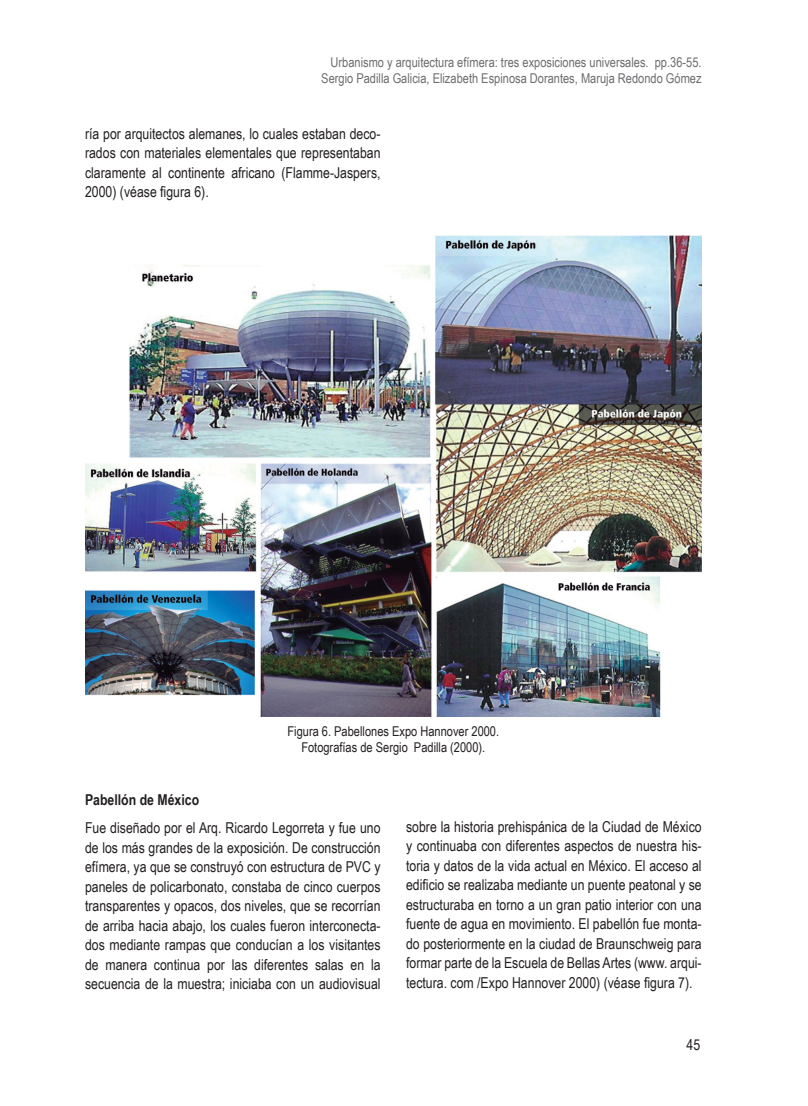
<style>
.page{position:relative;width:808px;height:1106px;background:#fff}
.page>*{position:absolute;margin:0;border:0;box-sizing:border-box;transform-origin:0 0}
.texto_corrido{font:15px/19.5px "Arial Narrow";color:#231f20;text-align:justify}
._2-subtitle{font:700 15px "Arial Narrow";color:#231f20}
.t1{font:13.5px/16.2px "Arial Narrow";color:#6c6d70;text-align:right}
.pie_de_imagen{font:13.5px "Arial Narrow";color:#231f20}
</style>
<div class="page">
<img style="left:85px;top:235px;width:617px;height:482px">
<p class="t1" style="left:321px;top:54px;width:382px">Urbanismo y arquitectura efímera: tres exposiciones universales. pp.36-55.<br>Sergio Padilla Galicia, Elizabeth Espinosa Dorantes, Maruja Redondo Gómez</p>
<p class="texto_corrido" style="left:85px;top:123px;width:297px">ría por arquitectos alemanes, lo cuales estaban deco&shy;rados con materiales elementales que representaban claramente al continente africano (Flamme-Jaspers, 2000) (véase figura 6).</p>
<p class="pie_de_imagen" style="left:287px;top:721px;width:213px">Figura 6. Pabellones Expo Hannover 2000.</p>
<p class="pie_de_imagen" style="left:301px;top:737px;width:185px">Fotografías de Sergio Padilla (2000).</p>
<p class="_2-subtitle" style="left:85px;top:788px;width:116px">Pabellón de México</p>
<p class="texto_corrido" style="left:85px;top:817px;width:297px">Fue diseñado por el Arq. Ricardo Legorreta y fue uno de los más grandes de la exposición. De construcción efímera, ya que se construyó con estructura de PVC y paneles de policarbonato, constaba de cinco cuerpos transparentes y opacos, dos niveles, que se recorrían de arriba hacia abajo, los cuales fueron interconecta&shy;dos mediante rampas que conducían a los visitantes de manera continua por las diferentes salas en la secuencia de la muestra; iniciaba con un audiovisual</p>
<p class="texto_corrido" style="left:406px;top:816px;width:297px">sobre la historia prehispánica de la Ciudad de México y continuaba con diferentes aspectos de nuestra his&shy;toria y datos de la vida actual en México. El acceso al edificio se realizaba mediante un puente peatonal y se estructuraba en torno a un gran patio interior con una fuente de agua en movimiento. El pabellón fue monta&shy;do posteriormente en la ciudad de Braunschweig para formar parte de la Escuela de Bellas Artes (www. arqui&shy;tectura. com /Expo Hannover 2000) (véase figura 7).</p>
<p class="texto_corrido" style="left:686px;top:1034px;width:15px">45</p>
</div>
